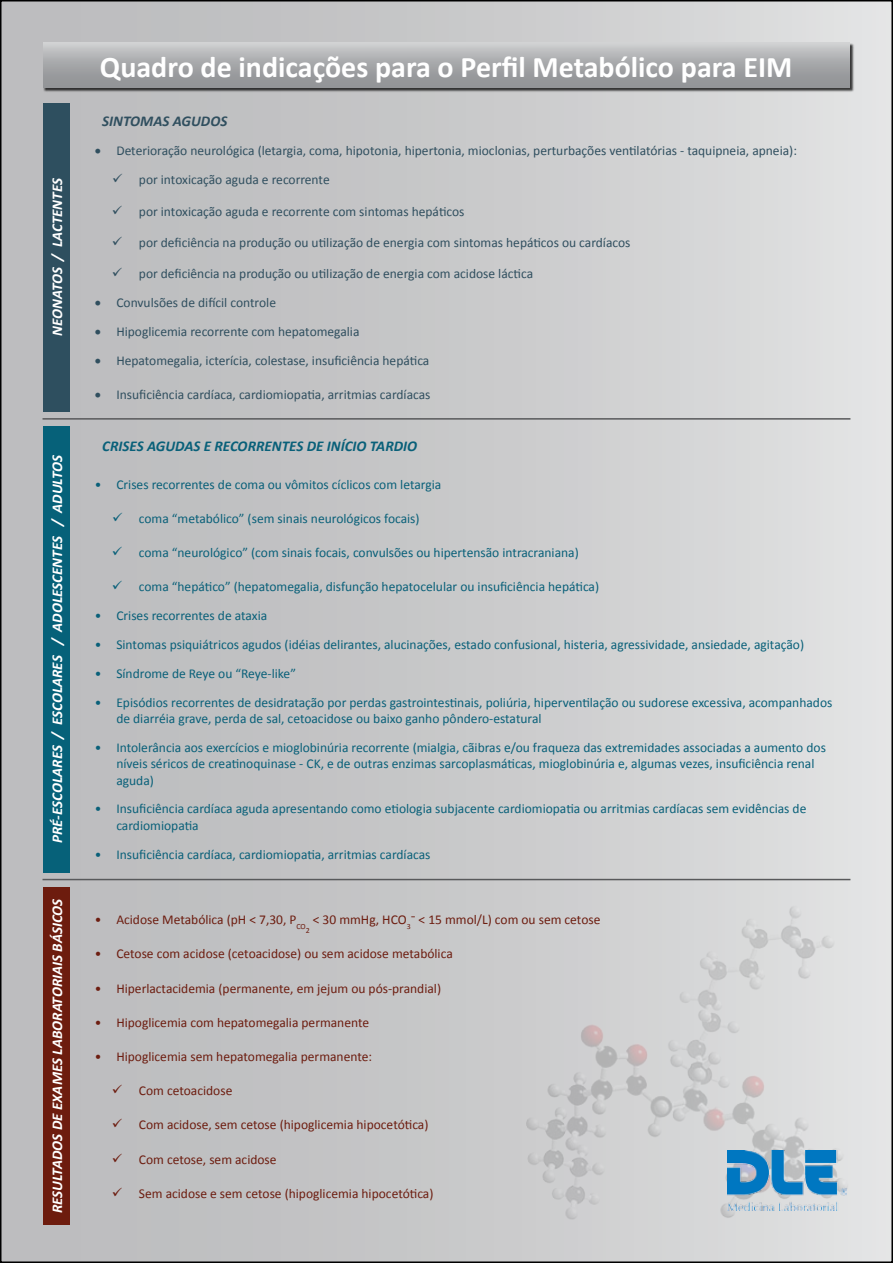
<style>
.page{position:relative;width:893px;height:1263px;background:#fff}
.page>*{position:absolute;margin:0;border:0;box-sizing:border-box;transform-origin:0 0}
.t1{font:700 30px "Calibri";color:#fff}
.t2{font:italic 700 15px "Calibri";color:#fff}
.t3{font:italic 700 15px "Calibri";color:#096079}
.t4{font:italic 700 15px "Calibri";color:#304f5f}
.t5{font:13.5px/16.2px "Calibri";color:#096079}
.t6{font:13.5px "Calibri";color:#304f5f}
.t7{font:13.5px "Calibri";color:#6d1d10}
.t8{font:7.8px "Calibri";color:#6d1d10}
</style>
<div class="page">
<div style="left:1px;top:1px;width:891px;height:1261px;background:linear-gradient(to right,#b7b7b9,#dfe0e0)"></div>
<div style="left:43px;top:43px;width:817px;height:55px;background:#000;opacity:.75"></div>
<div style="left:43px;top:43px;width:807px;height:45px;background:linear-gradient(to bottom,#c7c8ca,#898b8e)"></div>
<div style="left:43px;top:887px;width:27px;height:338px;background:#6d1c0e"></div>
<div style="left:43px;top:426px;width:27px;height:446px;background:#066179"></div>
<div style="left:43px;top:103px;width:27px;height:309px;background:#2e4f5f"></div>
<hr style="left:43px;top:879px;width:807px;height:1px;background:#58595b">
<hr style="left:43px;top:418px;width:807px;height:2px;background:#58595b">
<img style="left:491px;top:884px;width:391px;height:359px">
<img style="left:727px;top:1150px;width:119px;height:60px">
<svg style="left:123px;top:184px;width:13px;height:1px"></svg>
<svg style="left:123px;top:216px;width:13px;height:1px"></svg>
<svg style="left:123px;top:247px;width:13px;height:1px"></svg>
<svg style="left:123px;top:278px;width:13px;height:1px"></svg>
<p class="t2" style="left:48px;top:336px;width:160px;rotate:-90deg">NEONATOS / LACTENTES</p>
<p class="t2" style="left:48px;top:843px;width:390px;rotate:-90deg">PRÉ-ESCOLARES / ESCOLARES / ADOLESCENTES / ADULTOS</p>
<p class="t2" style="left:48px;top:1213px;width:316px;rotate:-90deg">RESULTADOS DE EXAMES LABORATORIAIS BÁSICOS</p>
<h1 class="t1" style="left:100px;top:48px;width:694px">Quadro de indicações para o Perfil Metabólico para EIM</h1>
<p class="t4" style="left:102px;top:112px;width:127px">SINTOMAS AGUDOS</p>
<p class="t6" style="left:95px;top:143px;width:704px">• Deterioração neurológica (letargia, coma, hipotonia, hipertonia, mioclonias, perturbações ventilatórias - taquipneia, apneia):</p>
<p class="t6" style="left:112px;top:171px;width:219px">✓ por intoxicação aguda e recorrente</p>
<p class="t6" style="left:112px;top:203px;width:354px">✓ por intoxicação aguda e recorrente com sintomas hepáticos</p>
<p class="t6" style="left:112px;top:234px;width:520px">✓ por deficiência na produção ou utilização de energia com sintomas hepáticos ou cardíacos</p>
<p class="t6" style="left:112px;top:265px;width:423px">✓ por deficiência na produção ou utilização de energia com acidose láctica</p>
<p class="t6" style="left:95px;top:294px;width:183px">• Convulsões de difícil controle</p>
<p class="t6" style="left:95px;top:323px;width:266px">• Hipoglicemia recorrente com hepatomegalia</p>
<p class="t6" style="left:95px;top:352px;width:336px">• Hepatomegalia, icterícia, colestase, insuficiência hepática</p>
<p class="t6" style="left:95px;top:386px;width:337px">• Insuficiência cardíaca, cardiomiopatia, arritmias cardíacas</p>
<p class="t3" style="left:102px;top:437px;width:316px">CRISES AGUDAS E RECORRENTES DE INÍCIO TARDIO</p>
<p class="t5" style="left:95px;top:475px;width:348px">• Crises recorrentes de coma ou vômitos cíclicos com letargia</p>
<p class="t5" style="left:112px;top:509px;width:309px">✓ coma “metabólico” (sem sinais neurológicos focais)</p>
<p class="t5" style="left:112px;top:544px;width:468px">✓ coma “neurológico” (com sinais focais, convulsões ou hipertensão intracraniana)</p>
<p class="t5" style="left:112px;top:578px;width:489px">✓ coma “hepático” (hepatomegalia, disfunção hepatocelular ou insuficiência hepática)</p>
<p class="t5" style="left:95px;top:607px;width:174px">• Crises recorrentes de ataxia</p>
<p class="t5" style="left:95px;top:636px;width:711px">• Sintomas psiquiátricos agudos (idéias delirantes, alucinações, estado confusional, histeria, agressividade, ansiedade, agitação)</p>
<p class="t5" style="left:95px;top:665px;width:203px">• Síndrome de Reye ou “Reye-like”</p>
<p class="t5" style="left:116px;top:694px;width:717px;text-indent:-22px">• Episódios recorrentes de desidratação por perdas gastrointestinais, poliúria, hiperventilação ou sudorese excessiva, acompanhados de diarréia grave, perda de sal, cetoacidose ou baixo ganho pôndero-estatural</p>
<p class="t5" style="left:116px;top:739px;width:711px;text-indent:-22px">• Intolerância aos exercícios e mioglobinúria recorrente (mialgia, cãibras e/ou fraqueza das extremidades associadas a aumento dos níveis séricos de creatinoquinase - CK, e de outras enzimas sarcoplasmáticas, mioglobinúria e, algumas vezes, insuficiência renal aguda)</p>
<p class="t5" style="left:116px;top:800px;width:692px;text-indent:-22px">• Insuficiência cardíaca aguda apresentando como etiologia subjacente cardiomiopatia ou arritmias cardíacas sem evidências de cardiomiopatia</p>
<p class="t5" style="left:95px;top:845px;width:337px">• Insuficiência cardíaca, cardiomiopatia, arritmias cardíacas</p>
<p class="t7" style="left:313px;top:911px;width:289px">&lt; 30 mmHg, HCO<sub>3</sub>⁻ &lt; 15 mmol/L) com ou sem cetose</p>
<p class="t7" style="left:95px;top:945px;width:360px">• Cetose com acidose (cetoacidose) ou sem acidose metabólica</p>
<p class="t7" style="left:95px;top:980px;width:348px">• Hiperlactacidemia (permanente, em jejum ou pós-prandial)</p>
<p class="t7" style="left:95px;top:1014px;width:276px">• Hipoglicemia com hepatomegalia permanente</p>
<p class="t7" style="left:95px;top:1048px;width:279px">• Hipoglicemia sem hepatomegalia permanente:</p>
<p class="t7" style="left:112px;top:1082px;width:122px">✓ Com cetoacidose</p>
<p class="t7" style="left:112px;top:1116px;width:318px">✓ Com acidose, sem cetose (hipoglicemia hipocetótica)</p>
<p class="t7" style="left:112px;top:1151px;width:166px">✓ Com cetose, sem acidose</p>
<p class="t7" style="left:112px;top:1185px;width:323px">✓ Sem acidose e sem cetose (hipoglicemia hipocetótica)</p>
<p class="t7" style="left:95px;top:911px;width:213px">• Acidose Metabólica (pH &lt; 7,30, P<sub>CO</sub></p>
<p class="t8" style="left:306px;top:926px;width:5px">2</p>
</div>
